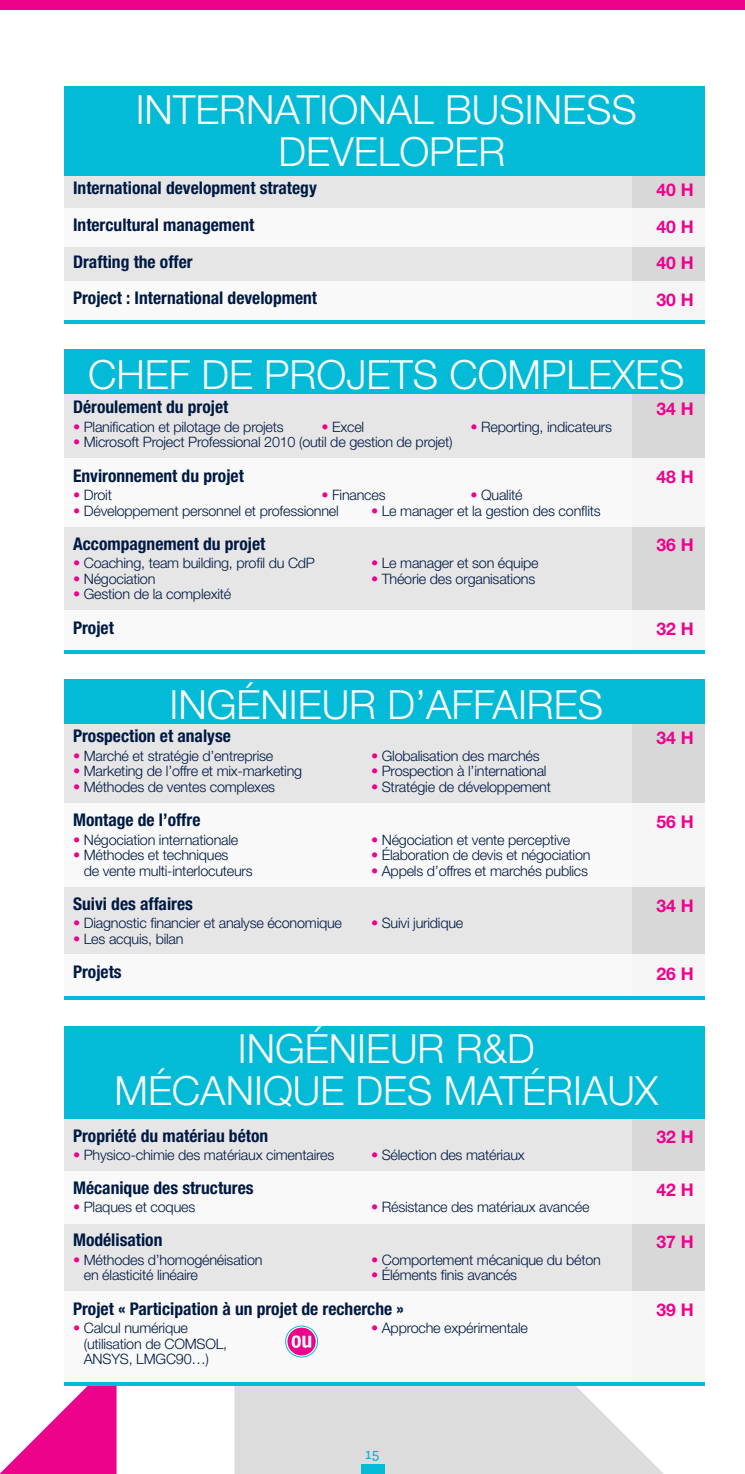
<style>
.page{position:relative;width:745px;height:1474px;background:#fff}
.page>*{position:absolute;margin:0;border:0;box-sizing:border-box;transform-origin:0 0}
.t1{font:300 40.25px/42px "Helvetica Neue LT Std";color:#fff;text-align:center}
.t2{font:700 condensed 17.5px "Helvetica Neue LT Std";color:#001942}
.t3{font:700 17.5px "Helvetica Neue LT Std";color:#ed028c}
.t4{font:600 15.75px "Archer";color:#03bbd7}
.t5{font:300 14.35px/15.8px "Helvetica Neue LT Std";letter-spacing:-.015em;color:#001942}
.s1{color:#ed028c}
</style>
<div class="page">
<svg style="left:234px;top:1385px;width:429px;height:88px;background:#dddfe0"></svg>
<svg style="left:0;top:1385px;width:116px;height:88px"></svg>
<div style="left:0;top:0;width:744px;height:10px;background:#ed028c"></div>
<div style="left:360px;top:1464px;width:24px;height:9px;background:#03bbd7"></div>
<div style="left:64px;top:1078px;width:640px;height:307px;background:#e7e6e7"></div>
<div style="left:64px;top:131px;width:640px;height:191px;background:#e7e6e7"></div>
<div style="left:631px;top:1118px;width:73px;height:265px;background:#d8d8d9"></div>
<div style="left:631px;top:149px;width:73px;height:173px;background:#d8d8d9"></div>
<div style="left:64px;top:1025px;width:640px;height:93px;background:#03bbd7"></div>
<div style="left:64px;top:86px;width:640px;height:90px;background:#03bbd7"></div>
<div style="left:64px;top:1171px;width:640px;height:52px;background:#fff"></div>
<div style="left:64px;top:209px;width:640px;height:38px;background:#fff"></div>
<div style="left:64px;top:282px;width:640px;height:38px;background:#fff"></div>
<div style="left:64px;top:1291px;width:640px;height:92px;background:#fff"></div>
<hr style="left:64px;top:1382px;width:640px;height:3px;background:#03bbd7">
<hr style="left:64px;top:320px;width:640px;height:4px;background:#03bbd7">
<div style="left:64px;top:679px;width:640px;height:318px;background:#e7e6e7"></div>
<div style="left:631px;top:705px;width:73px;height:292px;background:#d8d8d9"></div>
<div style="left:64px;top:803px;width:640px;height:83px;background:#fff"></div>
<div style="left:64px;top:954px;width:640px;height:43px;background:#fff"></div>
<div style="left:64px;top:679px;width:640px;height:44px;background:#03bbd7"></div>
<hr style="left:64px;top:996px;width:640px;height:3px;background:#03bbd7">
<div style="left:64px;top:349px;width:640px;height:304px;background:#e7e6e7"></div>
<div style="left:631px;top:358px;width:73px;height:295px;background:#d8d8d9"></div>
<div style="left:64px;top:458px;width:640px;height:68px;background:#fff"></div>
<div style="left:64px;top:610px;width:640px;height:40px;background:#fff"></div>
<div style="left:64px;top:349px;width:640px;height:45px;background:#03bbd7"></div>
<hr style="left:64px;top:650px;width:640px;height:3px;background:#03bbd7">
<svg style="left:285px;top:1325px;width:32px;height:31px"></svg>
<div style="left:285px;top:1325px;width:32px;height:32px;border:1px solid #03bbd7;border-radius:50%"></div>
<svg style="left:287px;top:1327px;width:28px;height:28px"></svg>
<svg style="left:291px;top:1335px;width:20px;height:12px"></svg>
<h1 class="t1" style="left:136px;top:87px;width:502px">INTERNATIONAL BUSINESS<br>DEVELOPER</h1>
<p class="t2" style="left:73px;top:178px;width:245px">International development strategy</p>
<p class="t3" style="left:656px;top:179px;width:39px">40 H</p>
<p class="t2" style="left:73px;top:214px;width:183px">Intercultural management</p>
<p class="t3" style="left:656px;top:216px;width:39px">40 H</p>
<p class="t2" style="left:73px;top:251px;width:121px">Drafting the offer</p>
<p class="t3" style="left:656px;top:252px;width:39px">40 H</p>
<p class="t2" style="left:73px;top:287px;width:245px">Project : International development</p>
<p class="t3" style="left:656px;top:289px;width:39px">30 H</p>
<h1 class="t1" style="left:88px;top:353px;width:597px">CHEF DE PROJETS COMPLEXES</h1>
<p class="t2" style="left:73px;top:396px;width:157px">Déroulement du projet</p>
<p class="t3" style="left:656px;top:398px;width:39px">34 H</p>
<p class="t5" style="left:73px;top:418px;width:212px"><span class="s1">•</span> Planification et pilotage de projets</p>
<p class="t5" style="left:321px;top:418px;width:44px"><span class="s1">•</span> Excel</p>
<p class="t5" style="left:470px;top:418px;width:143px"><span class="s1">•</span> Reporting, indicateurs</p>
<p class="t5" style="left:73px;top:434px;width:381px"><span class="s1">•</span> Microsoft Project Professional 2010 (outil de gestion de projet)</p>
<p class="t2" style="left:73px;top:464px;width:172px">Environnement du projet</p>
<p class="t3" style="left:656px;top:466px;width:39px">48 H</p>
<p class="t5" style="left:73px;top:486px;width:40px"><span class="s1">•</span> Droit</p>
<p class="t5" style="left:321px;top:486px;width:66px"><span class="s1">•</span> Finances</p>
<p class="t5" style="left:470px;top:486px;width:54px"><span class="s1">•</span> Qualité</p>
<p class="t5" style="left:73px;top:502px;width:267px"><span class="s1">•</span> Développement personnel et professionnel</p>
<p class="t5" style="left:371px;top:502px;width:231px"><span class="s1">•</span> Le manager et la gestion des conflits</p>
<p class="t2" style="left:73px;top:533px;width:194px">Accompagnement du projet</p>
<p class="t3" style="left:656px;top:534px;width:39px">36 H</p>
<p class="t5" style="left:73px;top:554px;width:243px"><span class="s1">•</span> Coaching, team building, profil du CdP</p>
<p class="t5" style="left:371px;top:554px;width:169px"><span class="s1">•</span> Le manager et son équipe</p>
<p class="t5" style="left:73px;top:570px;width:84px"><span class="s1">•</span> Négociation</p>
<p class="t5" style="left:371px;top:570px;width:165px"><span class="s1">•</span> Théorie des organisations</p>
<p class="t5" style="left:73px;top:586px;width:160px"><span class="s1">•</span> Gestion de la complexité</p>
<p class="t2" style="left:73px;top:616px;width:42px">Projet</p>
<p class="t3" style="left:656px;top:618px;width:39px">32 H</p>
<h1 class="t1" style="left:169px;top:682px;width:435px">INGÉNIEUR D’AFFAIRES</h1>
<p class="t2" style="left:73px;top:725px;width:159px">Prospection et analyse</p>
<p class="t3" style="left:656px;top:727px;width:39px">34 H</p>
<p class="t5" style="left:73px;top:747px;width:201px"><span class="s1">•</span> Marché et stratégie d’entreprise</p>
<p class="t5" style="left:371px;top:747px;width:170px"><span class="s1">•</span> Globalisation des marchés</p>
<p class="t5" style="left:73px;top:763px;width:230px"><span class="s1">•</span> Marketing de l’offre et mix-marketing</p>
<p class="t5" style="left:371px;top:763px;width:177px"><span class="s1">•</span> Prospection à l’international</p>
<p class="t5" style="left:73px;top:779px;width:203px"><span class="s1">•</span> Méthodes de ventes complexes</p>
<p class="t5" style="left:371px;top:779px;width:181px"><span class="s1">•</span> Stratégie de développement</p>
<p class="t2" style="left:73px;top:809px;width:129px">Montage de l’offre</p>
<p class="t3" style="left:656px;top:811px;width:39px">56 H</p>
<p class="t5" style="left:73px;top:831px;width:167px"><span class="s1">•</span> Négociation internationale</p>
<p class="t5" style="left:371px;top:831px;width:201px"><span class="s1">•</span> Négociation et vente perceptive</p>
<p class="t5" style="left:73px;top:847px;width:157px"><span class="s1">•</span> Méthodes et techniques</p>
<p class="t5" style="left:371px;top:847px;width:221px"><span class="s1">•</span> Élaboration de devis et négociation</p>
<p class="t5" style="left:84px;top:862px;width:170px">de vente multi-interlocuteurs</p>
<p class="t5" style="left:371px;top:862px;width:218px"><span class="s1">•</span> Appels d’offres et marchés publics</p>
<p class="t2" style="left:73px;top:893px;width:121px">Suivi des affaires</p>
<p class="t3" style="left:656px;top:894px;width:39px">34 H</p>
<p class="t5" style="left:73px;top:915px;width:270px"><span class="s1">•</span> Diagnostic financier et analyse économique</p>
<p class="t5" style="left:371px;top:915px;width:94px"><span class="s1">•</span> Suivi juridique</p>
<p class="t5" style="left:73px;top:931px;width:112px"><span class="s1">•</span> Les acquis, bilan</p>
<p class="t2" style="left:73px;top:961px;width:50px">Projets</p>
<p class="t3" style="left:656px;top:963px;width:39px">26 H</p>
<h1 class="t1" style="left:114px;top:1027px;width:545px">INGÉNIEUR R&amp;D<br>MÉCANIQUE DES MATÉRIAUX</h1>
<p class="t2" style="left:73px;top:1124px;width:196px">Propriété du matériau béton</p>
<p class="t3" style="left:656px;top:1126px;width:39px">32 H</p>
<p class="t5" style="left:73px;top:1146px;width:262px"><span class="s1">•</span> Physico-chimie des matériaux cimentaires</p>
<p class="t5" style="left:371px;top:1146px;width:155px"><span class="s1">•</span> Sélection des matériaux</p>
<p class="t2" style="left:73px;top:1177px;width:182px">Mécanique des structures</p>
<p class="t3" style="left:656px;top:1178px;width:39px">42 H</p>
<p class="t5" style="left:73px;top:1198px;width:124px"><span class="s1">•</span> Plaques et coques</p>
<p class="t5" style="left:371px;top:1198px;width:220px"><span class="s1">•</span> Résistance des matériaux avancée</p>
<p class="t2" style="left:73px;top:1229px;width:91px">Modélisation</p>
<p class="t3" style="left:656px;top:1231px;width:39px">37 H</p>
<p class="t5" style="left:73px;top:1251px;width:191px"><span class="s1">•</span> Méthodes d’homogénéisation</p>
<p class="t5" style="left:371px;top:1251px;width:231px"><span class="s1">•</span> Comportement mécanique du béton</p>
<p class="t5" style="left:84px;top:1267px;width:116px">en élasticité linéaire</p>
<p class="t5" style="left:371px;top:1267px;width:147px"><span class="s1">•</span> Éléments finis avancés</p>
<p class="t2" style="left:73px;top:1297px;width:332px">Projet « Participation à un projet de recherche »</p>
<p class="t3" style="left:656px;top:1299px;width:39px">39 H</p>
<p class="t5" style="left:73px;top:1319px;width:116px"><span class="s1">•</span> Calcul numérique</p>
<p class="t5" style="left:371px;top:1319px;width:158px"><span class="s1">•</span> Approche expérimentale</p>
<p class="t5" style="left:84px;top:1335px;width:145px">(utilisation de COMSOL,<br>ANSYS, LMGC90…)</p>
<p class="t4" style="left:365px;top:1441px;width:16px">15</p>
</div>
